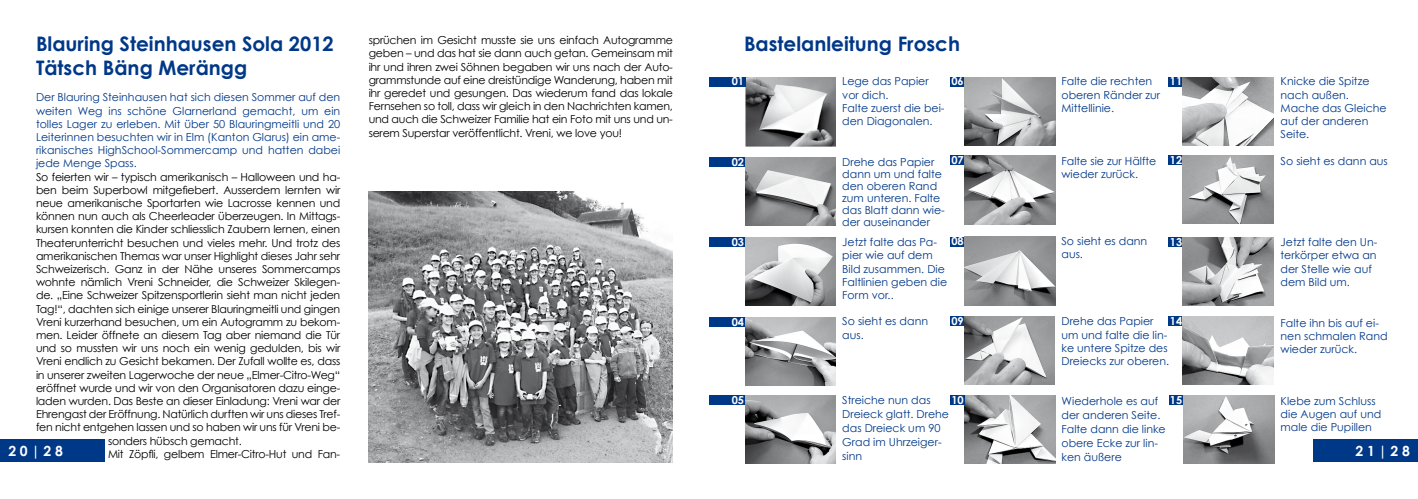
<style>
.page{position:relative;width:1418px;height:499px;background:#fff}
.page>*{position:absolute;margin:0;border:0;box-sizing:border-box;transform-origin:0 0}
.t1{font:700 20px/24px "Century Gothic";color:#003888}
.t2{font:700 14px "Century Gothic";letter-spacing:.26em;color:#fff}
.t3{font:11px/13.2px "Century Gothic";letter-spacing:-.02em;color:#000;text-align:justify}
.t4{font:11px/13.2px "Century Gothic";color:#003888}
.t5{font:700 11px "Century Gothic";color:#fff}
</style>
<div class="page">
<div style="left:0;top:439px;width:105px;height:23px;background:#003888"></div>
<div style="left:1313px;top:439px;width:104px;height:23px;background:#003888"></div>
<div style="left:1169px;top:395px;width:14px;height:9px;background:#003888"></div>
<div style="left:1168px;top:317px;width:14px;height:9px;background:#003888"></div>
<div style="left:1168px;top:238px;width:14px;height:9px;background:#003888"></div>
<div style="left:1168px;top:156px;width:14px;height:9px;background:#003888"></div>
<div style="left:1168px;top:77px;width:14px;height:9px;background:#003888"></div>
<div style="left:950px;top:77px;width:14px;height:9px;background:#003888"></div>
<div style="left:950px;top:156px;width:14px;height:9px;background:#003888"></div>
<div style="left:950px;top:237px;width:14px;height:9px;background:#003888"></div>
<div style="left:950px;top:317px;width:14px;height:9px;background:#003888"></div>
<div style="left:709px;top:395px;width:36px;height:9px;background:#003888"></div>
<div style="left:709px;top:317px;width:36px;height:9px;background:#003888"></div>
<div style="left:709px;top:238px;width:36px;height:9px;background:#003888"></div>
<div style="left:709px;top:158px;width:36px;height:9px;background:#003888"></div>
<img style="left:369px;top:191px;width:304px;height:271px">
<img style="left:745px;top:78px;width:90px;height:68px">
<img style="left:745px;top:158px;width:90px;height:68px">
<img style="left:745px;top:238px;width:90px;height:68px">
<img style="left:745px;top:317px;width:90px;height:69px">
<img style="left:745px;top:395px;width:90px;height:68px">
<img style="left:964px;top:77px;width:91px;height:69px">
<img style="left:964px;top:156px;width:91px;height:68px">
<img style="left:964px;top:237px;width:91px;height:68px">
<img style="left:964px;top:317px;width:90px;height:68px">
<img style="left:964px;top:395px;width:91px;height:69px">
<img style="left:1182px;top:77px;width:91px;height:68px">
<img style="left:1182px;top:156px;width:91px;height:68px">
<img style="left:1182px;top:238px;width:91px;height:68px">
<img style="left:1182px;top:317px;width:91px;height:68px">
<img style="left:1183px;top:395px;width:91px;height:69px">
<div style="left:950px;top:395px;width:14px;height:9px;background:#003888"></div>
<div style="left:709px;top:77px;width:36px;height:9px;background:#003888"></div>
<h1 class="t1" style="left:36px;top:31px;width:299px">Blauring Steinhausen Sola 2012<br>Tätsch Bäng Merängg</h1>
<p class="t4" style="left:36px;top:91px;width:306px;text-align:justify">Der Blauring Steinhausen hat sich diesen Sommer auf den weiten Weg ins schöne Glarnerland gemacht, um ein tolles Lager zu erleben. Mit über 50 Blauringmeitli und 20<br>Leiterinnen besuchten wir in Elm (Kanton Glarus) ein ame&shy;rikanisches HighSchool-Sommercamp und hatten dabei jede Menge Spass.</p>
<p class="t3" style="left:36px;top:170px;width:306px">So feierten wir – typisch amerikanisch – Halloween und ha-</p>
<p class="t3" style="left:36px;top:183px;width:306px">ben beim Superbowl mitgefiebert. Ausserdem lernten wir</p>
<p class="t3" style="left:36px;top:196px;width:306px">neue amerikanische Sportarten wie Lacrosse kennen und</p>
<p class="t3" style="left:36px;top:209px;width:306px">können nun auch als Cheerleader überzeugen. In Mittags-</p>
<p class="t3" style="left:36px;top:223px;width:306px">kursen konnten die Kinder schliesslich Zaubern lernen, einen</p>
<p class="t3" style="left:36px;top:236px;width:306px">Theaterunterricht besuchen und vieles mehr. Und trotz des</p>
<p class="t3" style="left:36px;top:249px;width:306px">amerikanischen Themas war unser Highlight dieses Jahr sehr</p>
<p class="t3" style="left:36px;top:262px;width:306px">Schweizerisch. Ganz in der Nähe unseres Sommercamps</p>
<p class="t3" style="left:36px;top:275px;width:306px">wohnte nämlich Vreni Schneider, die Schweizer Skilegen-</p>
<p class="t3" style="left:36px;top:289px;width:306px">de. „Eine Schweizer Spitzensportlerin sieht man nicht jeden</p>
<p class="t3" style="left:36px;top:302px;width:306px">Tag!“, dachten sich einige unserer Blauringmeitli und gingen</p>
<p class="t3" style="left:36px;top:315px;width:306px">Vreni kurzerhand besuchen, um ein Autogramm zu bekom-</p>
<p class="t3" style="left:36px;top:328px;width:306px">men. Leider öffnete an diesem Tag aber niemand die Tür</p>
<p class="t3" style="left:36px;top:341px;width:306px">und so mussten wir uns noch ein wenig gedulden, bis wir</p>
<p class="t3" style="left:36px;top:355px;width:306px">Vreni endlich zu Gesicht bekamen. Der Zufall wollte es, dass</p>
<p class="t3" style="left:36px;top:368px;width:306px">in unserer zweiten Lagerwoche der neue „Elmer-Citro-Weg“</p>
<p class="t3" style="left:36px;top:381px;width:306px">eröffnet wurde und wir von den Organisatoren dazu einge-</p>
<p class="t3" style="left:36px;top:394px;width:306px">laden wurden. Das Beste an dieser Einladung: Vreni war der</p>
<p class="t3" style="left:36px;top:407px;width:306px">Ehrengast der Eröffnung. Natürlich durften wir uns dieses Tref-</p>
<p class="t3" style="left:36px;top:421px;width:306px">fen nicht entgehen lassen und so haben wir uns für Vreni be-</p>
<p class="t3" style="left:108px;top:434px;width:135px">sonders hübsch gemacht.</p>
<p class="t3" style="left:108px;top:447px;width:234px">Mit Zöpfli, gelbem Elmer-Citro-Hut und Fan-</p>
<h1 class="t1" style="left:744px;top:31px;width:217px">Bastelanleitung Frosch</h1>
<p class="t3" style="left:368px;top:34px;width:306px">sprüchen im Gesicht musste sie uns einfach Autogramme geben – und das hat sie dann auch getan. Gemeinsam mit ihr und ihren zwei Söhnen begaben wir uns nach der Auto&shy;grammstunde auf eine dreistündige Wanderung, haben mit ihr geredet und gesungen. Das wiederum fand das lokale Fernsehen so toll, dass wir gleich in den Nachrichten kamen, und auch die Schweizer Familie hat ein Foto mit uns und un&shy;serem Superstar veröffentlicht. Vreni, we love you!</p>
<p class="t4" style="left:842px;top:75px;width:104px">Lege das Papier vor dich.<br>Falte zuerst die bei&shy;den Diagonalen.</p>
<p class="t4" style="left:842px;top:156px;width:104px;line-height:12px">Drehe das Papier dann um und falte den oberen Rand zum unteren. Falte das Blatt dann wie&shy;der auseinander</p>
<p class="t4" style="left:842px;top:235px;width:106px">Jetzt falte das Pa&shy;pier wie auf dem<br>Bild zusammen. Die<br>Faltlinien geben die<br>Form vor..</p>
<p class="t4" style="left:842px;top:315px;width:87px">So sieht es dann aus.</p>
<p class="t4" style="left:1061px;top:75px;width:100px">Falte die rechten oberen Ränder zur<br>Mittellinie.</p>
<p class="t4" style="left:1280px;top:75px;width:108px">Knicke die Spitze nach außen.<br>Mache das Gleiche auf der anderen<br>Seite.</p>
<p class="t4" style="left:1280px;top:154px;width:109px">So sieht es dann aus</p>
<p class="t5" style="left:731px;top:74px;width:14px">01</p>
<p class="t5" style="left:951px;top:74px;width:14px">06</p>
<p class="t5" style="left:1169px;top:74px;width:14px">11</p>
<p class="t5" style="left:951px;top:153px;width:14px">07</p>
<p class="t5" style="left:1169px;top:153px;width:14px">12</p>
<p class="t4" style="left:1061px;top:154px;width:96px">Falte sie zur Hälfte wieder zurück.</p>
<p class="t5" style="left:731px;top:155px;width:14px">02</p>
<p class="t4" style="left:1061px;top:234px;width:87px">So sieht es dann aus.</p>
<p class="t5" style="left:951px;top:234px;width:14px">08</p>
<p class="t5" style="left:731px;top:235px;width:14px">03</p>
<p class="t5" style="left:1169px;top:235px;width:14px">13</p>
<p class="t4" style="left:1280px;top:235px;width:98px">Jetzt falte den Un&shy;terkörper etwa an der Stelle wie auf dem Bild um.</p>
<p class="t4" style="left:1280px;top:316px;width:109px">Falte ihn bis auf ei&shy;nen schmalen Rand wieder zurück.</p>
<p class="t5" style="left:951px;top:314px;width:14px">09</p>
<p class="t5" style="left:1169px;top:314px;width:14px">14</p>
<p class="t4" style="left:1061px;top:315px;width:109px">Drehe das Papier um und falte die lin&shy;ke untere Spitze des<br>Dreiecks zur oberen.</p>
<p class="t4" style="left:1061px;top:394px;width:106px;line-height:14px">Wiederhole es auf der anderen Seite.<br>Falte dann die linke obere Ecke zur lin&shy;ken äußere</p>
<p class="t5" style="left:731px;top:315px;width:14px">04</p>
<p class="t5" style="left:731px;top:393px;width:14px">05</p>
<p class="t5" style="left:951px;top:393px;width:14px">10</p>
<p class="t5" style="left:1169px;top:393px;width:14px">15</p>
<p class="t4" style="left:842px;top:393px;width:108px;line-height:14px">Streiche nun das<br>Dreieck glatt. Drehe das Dreieck um 90<br>Grad im Uhrzeiger&shy;sinn</p>
<p class="t4" style="left:1280px;top:394px;width:102px">Klebe zum Schluss die Augen auf und male die Pupillen</p>
<p class="t2" style="left:9px;top:442px;width:56px">20|28</p>
<p class="t2" style="left:1355px;top:442px;width:56px">21|28</p>
</div>
